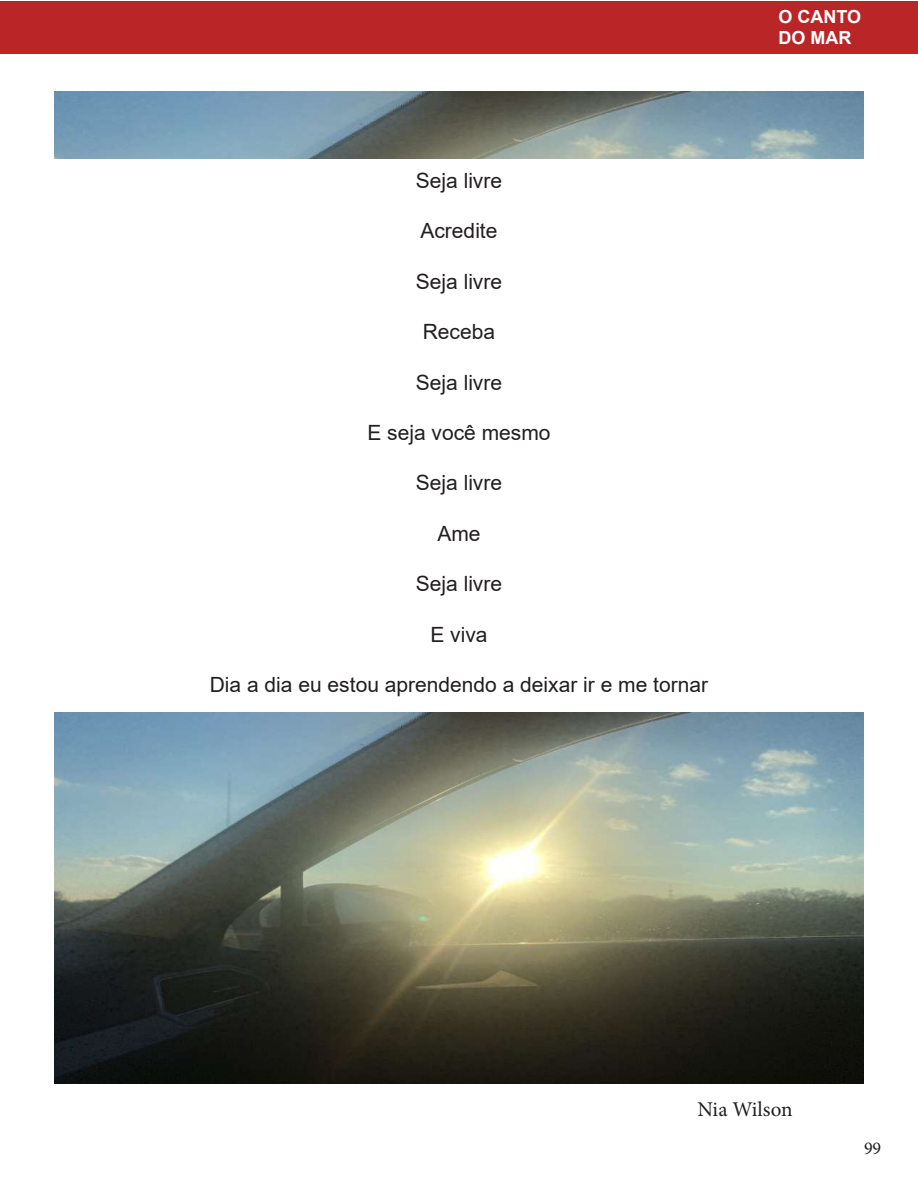
<style>
.page{position:relative;width:918px;height:1188px;background:#fff}
.page>*{position:absolute;margin:0;border:0;box-sizing:border-box;transform-origin:0 0}
.t1{font:21px "Arial";color:#231f20}
.t2{font:21px "Minion Pro";letter-spacing:-.005em;color:#231f20}
.t3{font:700 18px/21px "Arial";color:#fff}
.t4{font:18px "Minion Pro";color:#231f20}
</style>
<div class="page">
<div style="left:0;top:1px;width:918px;height:52px;background:#ba2528"></div>
<img style="left:54px;top:713px;width:810px;height:371px">
<img style="left:54px;top:92px;width:810px;height:67px">
<p class="t1" style="left:416px;top:166px;width:88px">Seja livre</p>
<p class="t1" style="left:420px;top:217px;width:79px">Acredite</p>
<p class="t1" style="left:416px;top:267px;width:88px">Seja livre</p>
<p class="t1" style="left:423px;top:317px;width:74px">Receba</p>
<p class="t1" style="left:416px;top:368px;width:88px">Seja livre</p>
<p class="t1" style="left:367px;top:418px;width:185px">E seja você mesmo</p>
<p class="t1" style="left:416px;top:469px;width:88px">Seja livre</p>
<p class="t1" style="left:437px;top:519px;width:45px">Ame</p>
<p class="t1" style="left:416px;top:569px;width:88px">Seja livre</p>
<p class="t1" style="left:430px;top:620px;width:59px">E viva</p>
<p class="t1" style="left:210px;top:670px;width:500px">Dia a dia eu estou aprendendo a deixar ir e me tornar</p>
<p class="t3" style="left:778px;top:6px;width:84px">O CANTO<br>DO MAR</p>
<p class="t2" style="left:698px;top:1095px;width:97px">Nia Wilson</p>
<p class="t4" style="left:864px;top:1136px;width:19px">99</p>
</div>
